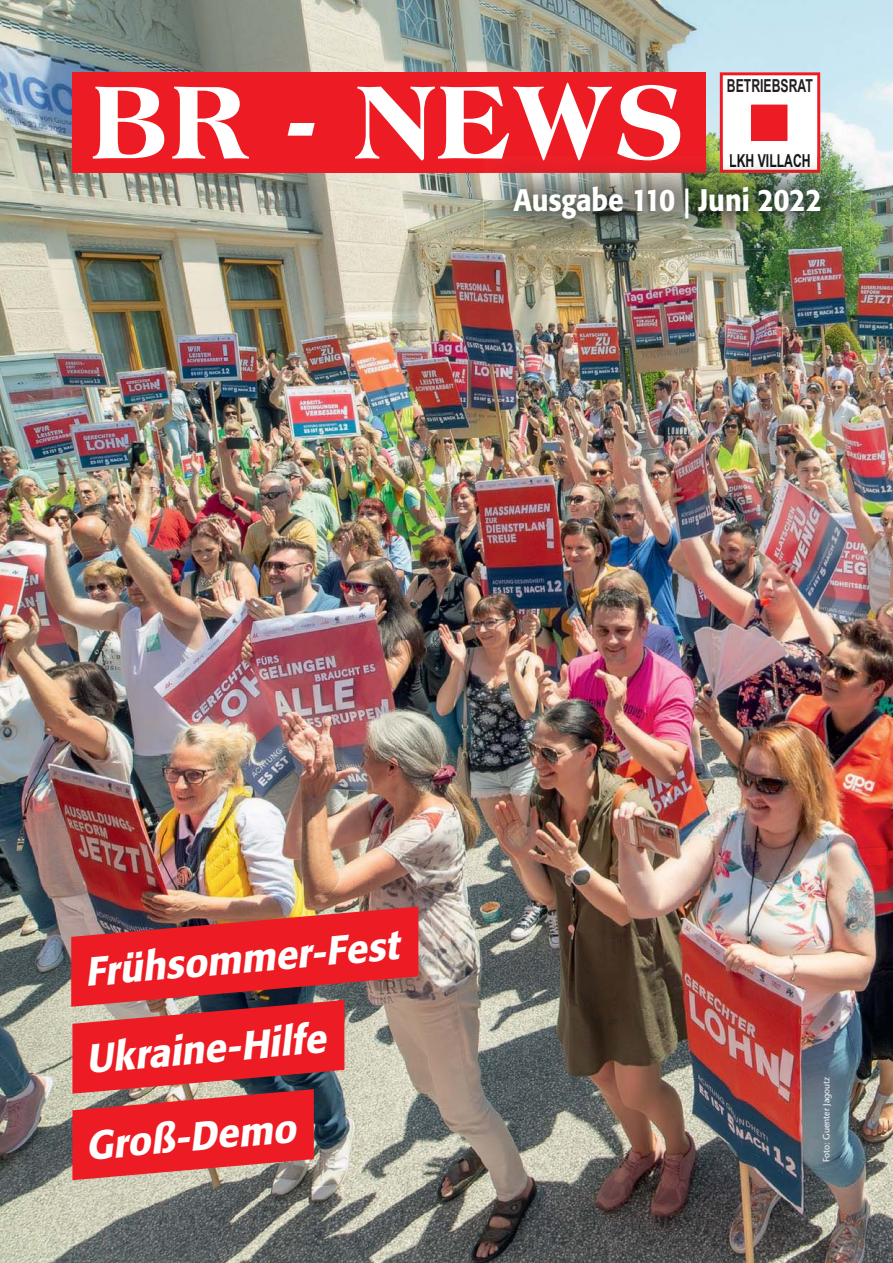
<style>
.page{position:relative;width:893px;height:1263px;background:#fff}
.page>*{position:absolute;margin:0;border:0;box-sizing:border-box;transform-origin:0 0}
.t1{font:800 111px "Americana";letter-spacing:.02em;color:#fff;scale:.9 1}
.t2{font:italic 500 39.9px/86.4px "Formata";color:#fff}
.t3{font:500 30.9px "Formata";letter-spacing:-.005em;color:#fff;scale:.9 1}
.t4{font:700 18px "Arial";color:#231f20;scale:.68 1}
.t5{font:700 18px "Arial";color:#121517;scale:.68 1}
.t6{font:9px "Stone Sans";color:#fff}
.s1{font-family:"Scala Sans";font-weight:700}
</style>
<div class="page">
<img style="left:0;top:0;width:893px;height:1263px">
<div style="left:72px;top:72px;width:634px;height:101px;background:#ed1c24"></div>
<svg style="left:720px;top:72px;width:100px;height:85px"></svg>
<div style="left:752px;top:105px;width:35px;height:35px;background:#ed1c24"></div>
<img style="left:484px;top:157px;width:367px;height:92px">
<img style="left:484px;top:157px;width:222px;height:16px">
<img style="left:484px;top:157px;width:196px;height:3px">
<img style="left:720px;top:157px;width:100px;height:16px">
<img style="left:730px;top:157px;width:80px;height:10px">
<img style="left:71px;top:906px;width:347px;height:274px">
<h1 class="t1" style="left:92px;top:78px;width:658px">BR - NEWS</h1>
<p class="t4" style="left:727px;top:76px;width:128px">BETRIEBSRAT</p>
<p class="t5" style="left:729px;top:150px;width:121px">LKH VILLACH</p>
<p class="t3" style="left:513px;top:183px;width:344px">Ausgabe 110 <span class="s1">|</span> Juni 2022</p>
<p class="t2" style="left:66px;top:931px;width:331px;text-indent:14px;rotate:-5deg">Frühsommer-Fest<br>Ukraine-Hilfe<br>Groß-Demo</p>
<p class="t6" style="left:822px;top:1162px;width:87px;rotate:-90deg">Foto: Guenter Jagoutz</p>
</div>
